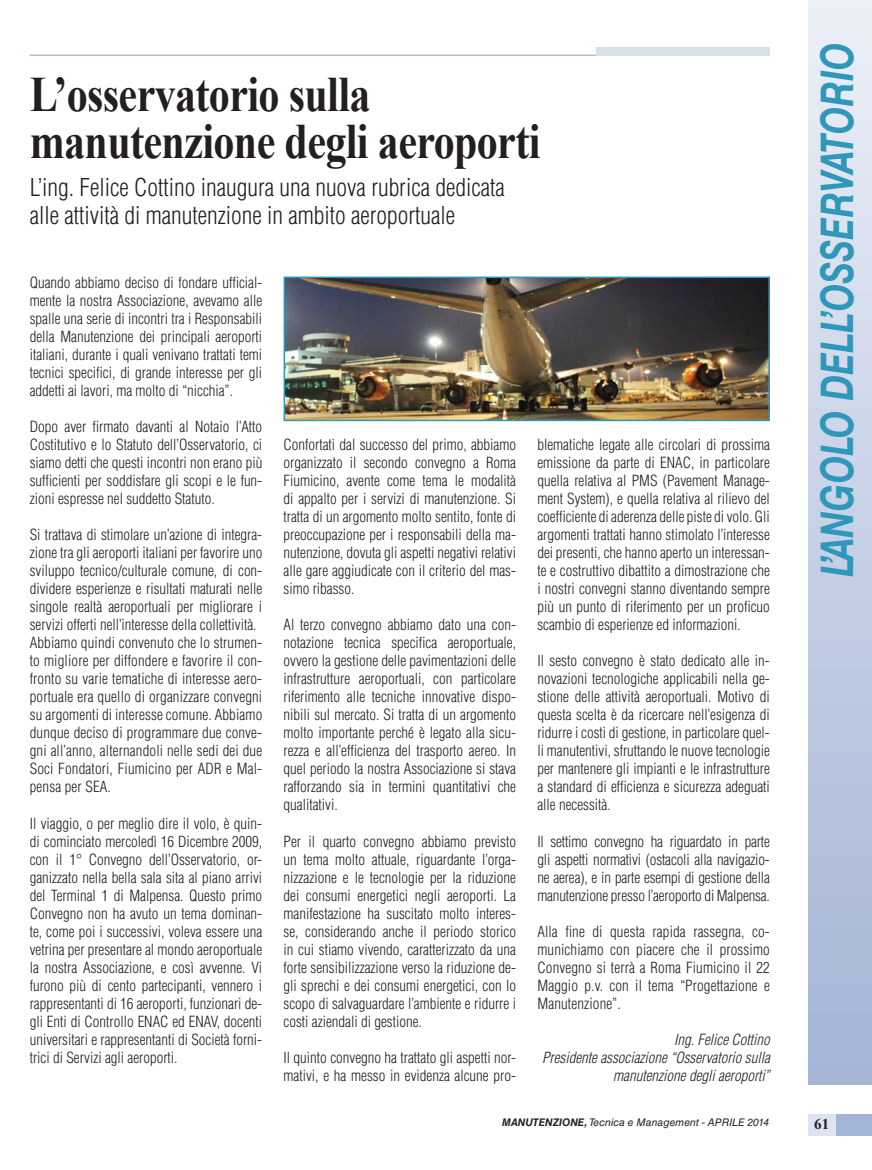
<style>
.page{position:relative;width:872px;height:1170px;background:#fff}
.page>*{position:absolute;margin:0;border:0;box-sizing:border-box;transform-origin:0 0}
.titolo_articoli{font:700 49.5px/46.5px "Times New Roman";letter-spacing:-.015em;color:#231f20;scale:.85 1}
.t1{font:italic 700 45px "Helvetica LT Std";color:#2f97b9;scale:.8 1}
.t2{font:300 condensed 24px/28.8px "Helvetica LT Std";color:#231f20}
.TESTO{font:300 condensed 15px/18px "Helvetica LT Std";color:#231f20;text-align:justify}
.TESTO-2{font:italic 300 condensed 15px/18px "Helvetica LT Std";color:#231f20;text-align:right}
.t3{font:700 15px "Times New Roman";color:#231f20}
.t4{font:italic 10.5px "Helvetica LT Std";color:#231f20}
.s1{font-weight:700}
</style>
<div class="page">
<div style="left:808px;top:1113px;width:64px;height:22px;background:#a3b5d6"></div>
<div style="left:808px;top:1113px;width:27px;height:22px;background:#dde3f0"></div>
<div style="left:808px;top:0;width:64px;height:1084px;background:linear-gradient(to bottom,#ebeef6,#a3b4d6)"></div>
<hr style="left:30px;top:55px;width:740px;height:1px;background:#b2bfd2">
<div style="left:596px;top:48px;width:174px;height:8px;background:#d5e3e9"></div>
<img style="left:286px;top:279px;width:481px;height:139px">
<div style="left:283px;top:276px;width:487px;height:145px;border:2px solid #2f97b9"></div>
<p class="titolo_articoli" style="left:30px;top:70px;width:602px">L’osservatorio sulla manutenzione degli aeroporti</p>
<p class="t2" style="left:30px;top:172px;width:476px">L’ing. Felice Cottino inaugura una nuova rubrica dedicata alle attività di manutenzione in ambito aeroportuale</p>
<p class="TESTO" style="left:30px;top:273px;width:234px">Quando abbiamo deciso di fondare ufficial&shy;mente la nostra Associazione, avevamo alle spalle una serie di incontri tra i Responsabili della Manutenzione dei principali aeroporti italiani, durante i quali venivano trattati temi tecnici specifici, di grande interesse per gli addetti ai lavori, ma molto di “nicchia”.</p>
<p class="TESTO" style="left:30px;top:417px;width:234px">Dopo aver firmato davanti al Notaio l’Atto Costitutivo e lo Statuto dell’Osservatorio, ci siamo detti che questi incontri non erano più sufficienti per soddisfare gli scopi e le fun&shy;zioni espresse nel suddetto Statuto.</p>
<p class="TESTO" style="left:30px;top:525px;width:234px">Si trattava di stimolare un’azione di integra&shy;zione tra gli aeroporti italiani per favorire uno sviluppo tecnico/culturale comune, di con&shy;dividere esperienze e risultati maturati nelle singole realtà aeroportuali per migliorare i servizi offerti nell’interesse della collettività.</p>
<p class="TESTO" style="left:30px;top:633px;width:234px">Abbiamo quindi convenuto che lo strumen&shy;to migliore per diffondere e favorire il con&shy;fronto su varie tematiche di interesse aero&shy;portuale era quello di organizzare convegni su argomenti di interesse comune. Abbiamo dunque deciso di programmare due conve&shy;gni all’anno, alternandoli nelle sedi dei due Soci Fondatori, Fiumicino per ADR e Mal&shy;pensa per SEA.</p>
<p class="TESTO" style="left:30px;top:813px;width:234px">Il viaggio, o per meglio dire il volo, è quin&shy;di cominciato mercoledì 16 Dicembre 2009, con il 1° Convegno dell’Osservatorio, or&shy;ganizzato nella bella sala sita al piano arrivi del Terminal 1 di Malpensa. Questo primo Convegno non ha avuto un tema dominan&shy;te, come poi i successivi, voleva essere una vetrina per presentare al mondo aeroportuale la nostra Associazione, e così avvenne. Vi furono più di cento partecipanti, vennero i rappresentanti di 16 aeroporti, funzionari de&shy;gli Enti di Controllo ENAC ed ENAV, docenti universitari e rappresentanti di Società forni&shy;trici di Servizi agli aeroporti.</p>
<p class="TESTO" style="left:283px;top:435px;width:234px">Confortati dal successo del primo, abbiamo organizzato il secondo convegno a Roma Fiumicino, avente come tema le modalità di appalto per i servizi di manutenzione. Si tratta di un argomento molto sentito, fonte di preoccupazione per i responsabili della ma&shy;nutenzione, dovuta gli aspetti negativi relativi alle gare aggiudicate con il criterio del mas&shy;simo ribasso.</p>
<p class="TESTO" style="left:283px;top:615px;width:234px">Al terzo convegno abbiamo dato una con&shy;notazione tecnica specifica aeroportuale, ovvero la gestione delle pavimentazioni delle infrastrutture aeroportuali, con particolare riferimento alle tecniche innovative dispo&shy;nibili sul mercato. Si tratta di un argomento molto importante perché è legato alla sicu&shy;rezza e all’efficienza del trasporto aereo. In quel periodo la nostra Associazione si stava rafforzando sia in termini quantitativi che qualitativi.</p>
<p class="TESTO" style="left:283px;top:831px;width:234px">Per il quarto convegno abbiamo previsto un tema molto attuale, riguardante l’orga&shy;nizzazione e le tecnologie per la riduzione dei consumi energetici negli aeroporti. La manifestazione ha suscitato molto interes&shy;se, considerando anche il periodo storico in cui stiamo vivendo, caratterizzato da una forte sensibilizzazione verso la riduzione de&shy;gli sprechi e dei consumi energetici, con lo scopo di salvaguardare l’ambiente e ridurre i costi aziendali di gestione.</p>
<p class="TESTO" style="left:283px;top:1047px;width:234px">Il quinto convegno ha trattato gli aspetti nor&shy;mativi, e ha messo in evidenza alcune pro-</p>
<p class="TESTO" style="left:537px;top:435px;width:234px">blematiche legate alle circolari di prossima emissione da parte di ENAC, in particolare quella relativa al PMS (Pavement Manage&shy;ment System), e quella relativa al rilievo del coefficiente di aderenza delle piste di volo. Gli argomenti trattati hanno stimolato l’interesse dei presenti, che hanno aperto un interessan&shy;te e costruttivo dibattito a dimostrazione che i nostri convegni stanno diventando sempre più un punto di riferimento per un proficuo scambio di esperienze ed informazioni.</p>
<p class="TESTO" style="left:537px;top:651px;width:234px">Il sesto convegno è stato dedicato alle in&shy;novazioni tecnologiche applicabili nella ge&shy;stione delle attività aeroportuali. Motivo di questa scelta è da ricercare nell’esigenza di ridurre i costi di gestione, in particolare quel&shy;li manutentivi, sfruttando le nuove tecnologie per mantenere gli impianti e le infrastrutture a standard di efficienza e sicurezza adeguati alle necessità.</p>
<p class="TESTO" style="left:537px;top:831px;width:234px">Il settimo convegno ha riguardato in parte gli aspetti normativi (ostacoli alla navigazio&shy;ne aerea), e in parte esempi di gestione della manutenzione presso l’aeroporto di Malpensa.</p>
<p class="TESTO" style="left:537px;top:921px;width:234px">Alla fine di questa rapida rassegna, co&shy;munichiamo con piacere che il prossimo Convegno si terrà a Roma Fiumicino il 22<br>Maggio p.v. con il tema “Progettazione e Manutenzione”.</p>
<p class="TESTO-2" style="left:674px;top:1030px;width:97px">Ing. Felice Cottino</p>
<p class="TESTO-2" style="left:542px;top:1048px;width:229px">Presidente associazione “Osservatorio sulla manutenzione degli aeroporti”</p>
<p class="t1" style="left:810px;top:577px;width:670px;rotate:-90deg">L’ANGOLO DELL’OSSERVATORIO</p>
<p class="t4" style="left:502px;top:1116px;width:269px"><span class="s1">MANUTENZIONE,</span> Tecnica e Management - aprile 2014</p>
<p class="t3" style="left:814px;top:1113px;width:16px">61</p>
</div>
